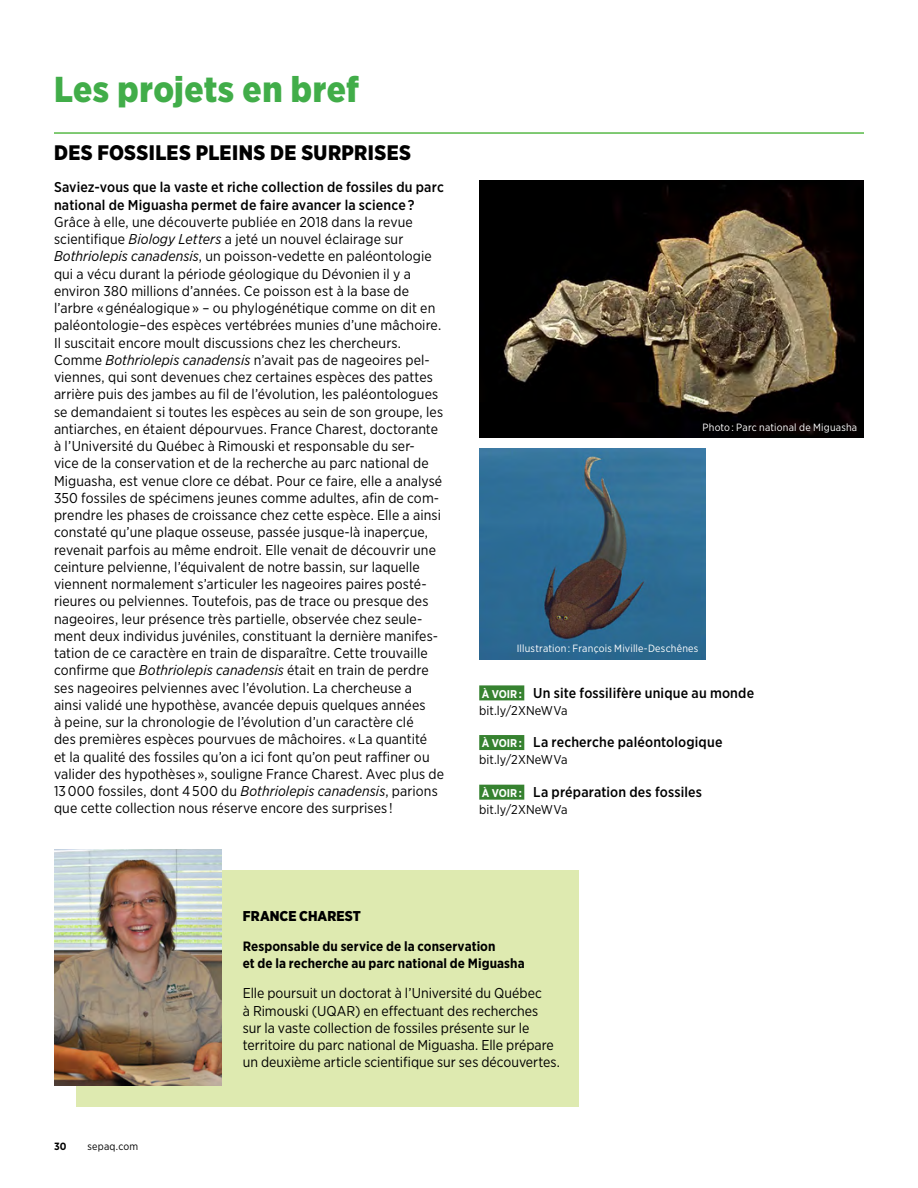
<style>
.page{position:relative;width:918px;height:1188px;background:#fff}
.page>*{position:absolute;margin:0;border:0;box-sizing:border-box;transform-origin:0 0}
.t1{font:900 36px "Gotham Narrow";letter-spacing:.01em;color:#41ad49}
.t2{font:900 21px "Gotham Narrow";letter-spacing:.02em;color:#000}
.t3{font:14.25px/17.2px "Gotham Narrow";letter-spacing:.005em;color:#000}
.t4{font:500 14.25px/17.2px "Gotham Narrow";letter-spacing:.01em;color:#000}
.t5{font:900 14.25px "Gotham Narrow";letter-spacing:.005em;color:#000}
.t6{font:700 13.5px/16.5px "Gotham Narrow";letter-spacing:.005em;color:#000}
.t7{font:12.75px "Gotham Narrow";color:#000}
.t8{font:10.5px "Gotham Narrow";letter-spacing:.02em;color:#fff}
.t9{font:10.5px "Gotham Narrow";letter-spacing:.02em;color:#000}
.t10{font:700 10.5px "Gotham Narrow";color:#000}
.s1{font-style:italic}
.s2{font-weight:700;font-size:11.25px;color:#fff}
</style>
<div class="page">
<div style="left:479px;top:685px;width:45px;height:15px;background:#368230"></div>
<div style="left:479px;top:735px;width:45px;height:15px;background:#368230"></div>
<div style="left:479px;top:785px;width:45px;height:15px;background:#368230"></div>
<hr style="left:54px;top:132px;width:810px;height:2px;background:#58b947">
<div style="left:76px;top:870px;width:503px;height:237px;background:#deeab0"></div>
<img style="left:479px;top:181px;width:385px;height:256px">
<img style="left:479px;top:448px;width:226px;height:211px">
<img style="left:54px;top:849px;width:168px;height:237px">
<h1 class="t1" style="left:54px;top:65px;width:307px">Les projets en bref</h1>
<h2 class="t2" style="left:54px;top:138px;width:359px">DES FOSSILES PLEINS DE SURPRISES</h2>
<p class="t4" style="left:54px;top:179px;width:391px">Saviez-vous que la vaste et riche collection de fossiles du parc national de Miguasha permet de faire avancer la science ?</p>
<p class="t3" style="left:54px;top:213px;width:392px">Grâce à elle, une découverte publiée en 2018 dans la revue scientifique <span class="s1">Biology Letters</span> a jeté un nouvel éclairage sur <span class="s1">Bothriolepis canadensis</span>, un poisson-vedette en paléontologie qui a vécu durant la période géologique du Dévonien il y a environ 380 millions d’années. Ce poisson est à la base de l’arbre « généalogique » – ou phylogénétique comme on dit en paléontologie–des espèces vertébrées munies d’une mâchoire.<br>Il suscitait encore moult discussions chez les chercheurs.<br>Comme <span class="s1">Bothriolepis canadensis</span> n’avait pas de nageoires pel&shy;viennes, qui sont devenues chez certaines espèces des pattes arrière puis des jambes au fil de l’évolution, les paléontologues se demandaient si toutes les espèces au sein de son groupe, les antiarches, en étaient dépourvues. France Charest, doctorante à l’Université du Québec à Rimouski et responsable du ser-<br>vice de la conservation et de la recherche au parc national de Miguasha, est venue clore ce débat. Pour ce faire, elle a analysé 350 fossiles de spécimens jeunes comme adultes, afin de com&shy;prendre les phases de croissance chez cette espèce. Elle a ainsi constaté qu’une plaque osseuse, passée jusque-là inaperçue, revenait parfois au même endroit. Elle venait de découvrir une ceinture pelvienne, l’équivalent de notre bassin, sur laquelle viennent normalement s’articuler les nageoires paires posté&shy;rieures ou pelviennes. Toutefois, pas de trace ou presque des nageoires, leur présence très partielle, observée chez seule&shy;ment deux individus juvéniles, constituant la dernière manifes&shy;tation de ce caractère en train de disparaître. Cette trouvaille confirme que <span class="s1">Bothriolepis canadensis</span> était en train de perdre ses nageoires pelviennes avec l’évolution. La chercheuse a<br>ainsi validé une hypothèse, avancée depuis quelques années<br>à peine, sur la chronologie de l’évolution d’un caractère clé<br>des premières espèces pourvues de mâchoires. « La quantité<br>et la qualité des fossiles qu’on a ici font qu’on peut raffiner ou valider des hypothèses », souligne France Charest. Avec plus de 13 000 fossiles, dont 4 500 du <span class="s1">Bothriolepis canadensis</span>, parions que cette collection nous réserve encore des surprises !</p>
<p class="t8" style="left:703px;top:421px;width:156px">Photo : Parc national de Miguasha</p>
<p class="t8" style="left:517px;top:642px;width:183px">Illustration : François Miville-Deschênes</p>
<p class="t4" style="left:482px;top:684px;width:274px"><span class="s2">À VOIR :</span> Un site fossilifère unique au monde</p>
<p class="t7" style="left:479px;top:702px;width:90px">bit.ly/2XNeWVa</p>
<p class="t4" style="left:482px;top:734px;width:242px"><span class="s2">À VOIR :</span> La recherche paléontologique</p>
<p class="t7" style="left:479px;top:752px;width:90px">bit.ly/2XNeWVa</p>
<p class="t4" style="left:482px;top:783px;width:222px"><span class="s2">À VOIR :</span> La préparation des fossiles</p>
<p class="t7" style="left:479px;top:801px;width:90px">bit.ly/2XNeWVa</p>
<p class="t10" style="left:54px;top:1140px;width:14px">30</p>
<p class="t9" style="left:88px;top:1140px;width:52px">sepaq.com</p>
<p class="t5" style="left:243px;top:907px;width:120px">FRANCE CHAREST</p>
<p class="t6" style="left:243px;top:938px;width:284px">Responsable du service de la conservation<br>et de la recherche au parc national de Miguasha</p>
<p class="t3" style="left:243px;top:985px;width:319px">Elle poursuit un doctorat à l’Université du Québec<br>à Rimouski (UQAR) en effectuant des recherches sur la vaste collection de fossiles présente sur le territoire du parc national de Miguasha. Elle prépare un deuxième article scientifique sur ses découvertes.</p>
</div>
